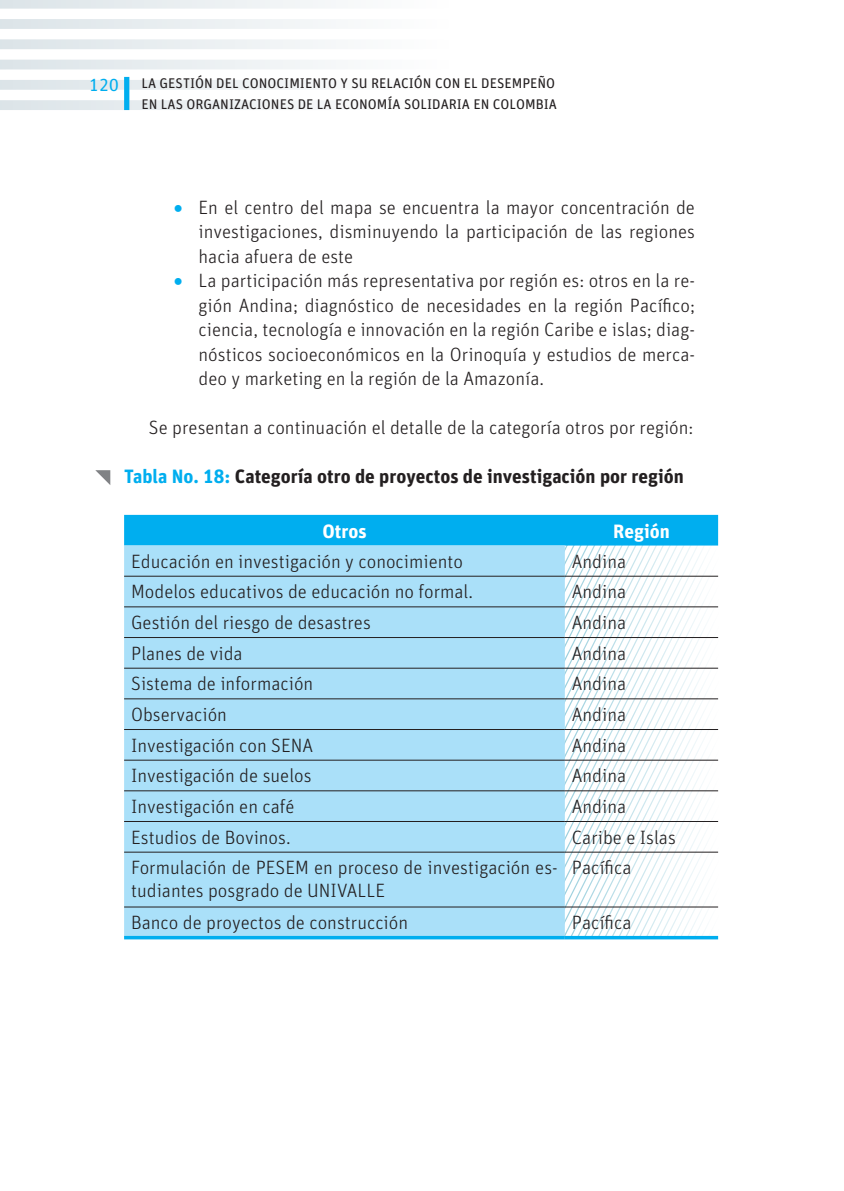
<style>
.page{position:relative;width:844px;height:1191px;background:#fff}
.page>*{position:absolute;margin:0;border:0;box-sizing:border-box;transform-origin:0 0}
.t1{font:300 19.25px/24.5px "FF Unit Pro";color:#231f20;text-align:justify}
.t2{font:700 19.25px "FF Unit Pro";color:#231f20}
.t3{font:700 19.25px "FF Unit Pro";color:#fff}
.t4{font:17.5px "FF Unit Pro";color:#00aeef}
.t5{font:14px/21px "FF Unit Pro";color:#231f20}
.s1{color:#00aeef}
</style>
<div class="page">
<svg style="left:0;top:0;width:325px;height:9px;fill:#e9eef1"></svg>
<svg style="left:0;top:19px;width:325px;height:10px;fill:#e8eef0"></svg>
<svg style="left:0;top:39px;width:325px;height:10px;fill:#e9eef1"></svg>
<svg style="left:0;top:60px;width:325px;height:9px;fill:#e8eef0"></svg>
<svg style="left:0;top:80px;width:325px;height:10px;fill:#e9eef0"></svg>
<svg style="left:0;top:100px;width:325px;height:10px;fill:#e9eef0"></svg>
<div style="left:124px;top:77px;width:5px;height:33px;background:#00aeef"></div>
<svg style="left:124px;top:515px;width:595px;height:420px"></svg>
<div style="left:124px;top:545px;width:440px;height:391px;background:#aae0f9"></div>
<hr style="left:124px;top:576px;width:440px;height:1px;background:#231f20">
<hr style="left:564px;top:576px;width:154px;height:1px;background:#231f20">
<hr style="left:124px;top:606px;width:440px;height:1px;background:#231f20">
<hr style="left:564px;top:606px;width:154px;height:1px;background:#231f20">
<hr style="left:124px;top:637px;width:440px;height:1px;background:#231f20">
<hr style="left:564px;top:637px;width:154px;height:1px;background:#231f20">
<hr style="left:124px;top:668px;width:440px;height:1px;background:#231f20">
<hr style="left:564px;top:668px;width:154px;height:1px;background:#231f20">
<hr style="left:124px;top:698px;width:440px;height:1px;background:#231f20">
<hr style="left:564px;top:698px;width:154px;height:1px;background:#231f20">
<hr style="left:124px;top:729px;width:440px;height:1px;background:#231f20">
<hr style="left:564px;top:729px;width:154px;height:1px;background:#231f20">
<hr style="left:124px;top:759px;width:440px;height:1px;background:#231f20">
<hr style="left:564px;top:759px;width:154px;height:1px;background:#231f20">
<hr style="left:124px;top:790px;width:440px;height:1px;background:#231f20">
<hr style="left:564px;top:790px;width:154px;height:1px;background:#231f20">
<hr style="left:124px;top:821px;width:440px;height:1px;background:#231f20">
<hr style="left:564px;top:821px;width:154px;height:1px;background:#231f20">
<hr style="left:124px;top:851px;width:440px;height:1px;background:#231f20">
<hr style="left:564px;top:851px;width:154px;height:1px;background:#231f20">
<hr style="left:124px;top:906px;width:440px;height:1px;background:#231f20">
<hr style="left:564px;top:906px;width:154px;height:1px;background:#231f20">
<hr style="left:124px;top:936px;width:440px;height:3px;background:#00aeef">
<hr style="left:564px;top:936px;width:154px;height:3px;background:#00aeef">
<svg style="left:95px;top:470px;width:15px;height:15px"></svg>
<p class="t4" style="left:89px;top:72px;width:31px">120</p>
<p class="t5" style="left:141px;top:72px;width:417px">LA GESTIÓN DEL CONOCIMIENTO Y SU RELACIÓN CON EL DESEMPEÑO<br>EN LAS ORGANIZACIONES DE LA ECONOMÍA SOLIDARIA EN COLOMBIA</p>
<p class="t1" style="left:198px;top:194px;width:498px;text-indent:-25px"><span class="s1">•</span> En el centro del mapa se encuentra la mayor concentración de investigaciones, disminuyendo la participación de las regiones hacia afuera de este</p>
<p class="t1" style="left:198px;top:268px;width:498px;text-indent:-25px"><span class="s1">•</span> La participación más representativa por región es: otros en la re&shy;gión Andina; diagnóstico de necesidades en la región Pacífico; ciencia, tecnología e innovación en la región Caribe e islas; diag&shy;nósticos socioeconómicos en la Orinoquía y estudios de merca&shy;deo y marketing en la región de la Amazonía.</p>
<p class="t1" style="left:149px;top:415px;width:546px">Se presentan a continuación el detalle de la categoría otros por región:</p>
<p class="t2" style="left:124px;top:462px;width:561px"><span class="s1">Tabla No. 18:</span> Categoría otro de proyectos de investigación por región</p>
<p class="t3" style="left:322px;top:517px;width:46px">Otros</p>
<p class="t3" style="left:613px;top:517px;width:58px">Región</p>
<p class="t1" style="left:131px;top:548px;width:333px">Educación en investigación y conocimiento</p>
<p class="t1" style="left:571px;top:548px;width:56px">Andina</p>
<p class="t1" style="left:131px;top:579px;width:343px">Modelos educativos de educación no formal.</p>
<p class="t1" style="left:571px;top:579px;width:56px">Andina</p>
<p class="t1" style="left:131px;top:610px;width:241px">Gestión del riesgo de desastres</p>
<p class="t1" style="left:571px;top:610px;width:56px">Andina</p>
<p class="t1" style="left:131px;top:640px;width:113px">Planes de vida</p>
<p class="t1" style="left:571px;top:640px;width:56px">Andina</p>
<p class="t1" style="left:131px;top:671px;width:184px">Sistema de información</p>
<p class="t1" style="left:571px;top:671px;width:56px">Andina</p>
<p class="t1" style="left:131px;top:701px;width:97px">Observación</p>
<p class="t1" style="left:571px;top:701px;width:56px">Andina</p>
<p class="t1" style="left:131px;top:732px;width:184px">Investigación con SENA</p>
<p class="t1" style="left:571px;top:732px;width:56px">Andina</p>
<p class="t1" style="left:131px;top:763px;width:182px">Investigación de suelos</p>
<p class="t1" style="left:571px;top:763px;width:56px">Andina</p>
<p class="t1" style="left:131px;top:793px;width:165px">Investigación en café</p>
<p class="t1" style="left:571px;top:793px;width:56px">Andina</p>
<p class="t1" style="left:131px;top:824px;width:161px">Estudios de Bovinos.</p>
<p class="t1" style="left:571px;top:824px;width:106px">Caribe e Islas</p>
<p class="t1" style="left:131px;top:855px;width:428px;line-height:23.1px">Formulación de PESEM en proceso de investigación es&shy;tudiantes posgrado de UNIVALLE</p>
<p class="t1" style="left:571px;top:855px;width:61px">Pacífica</p>
<p class="t1" style="left:131px;top:910px;width:278px">Banco de proyectos de construcción</p>
<p class="t1" style="left:571px;top:910px;width:61px">Pacífica</p>
</div>
